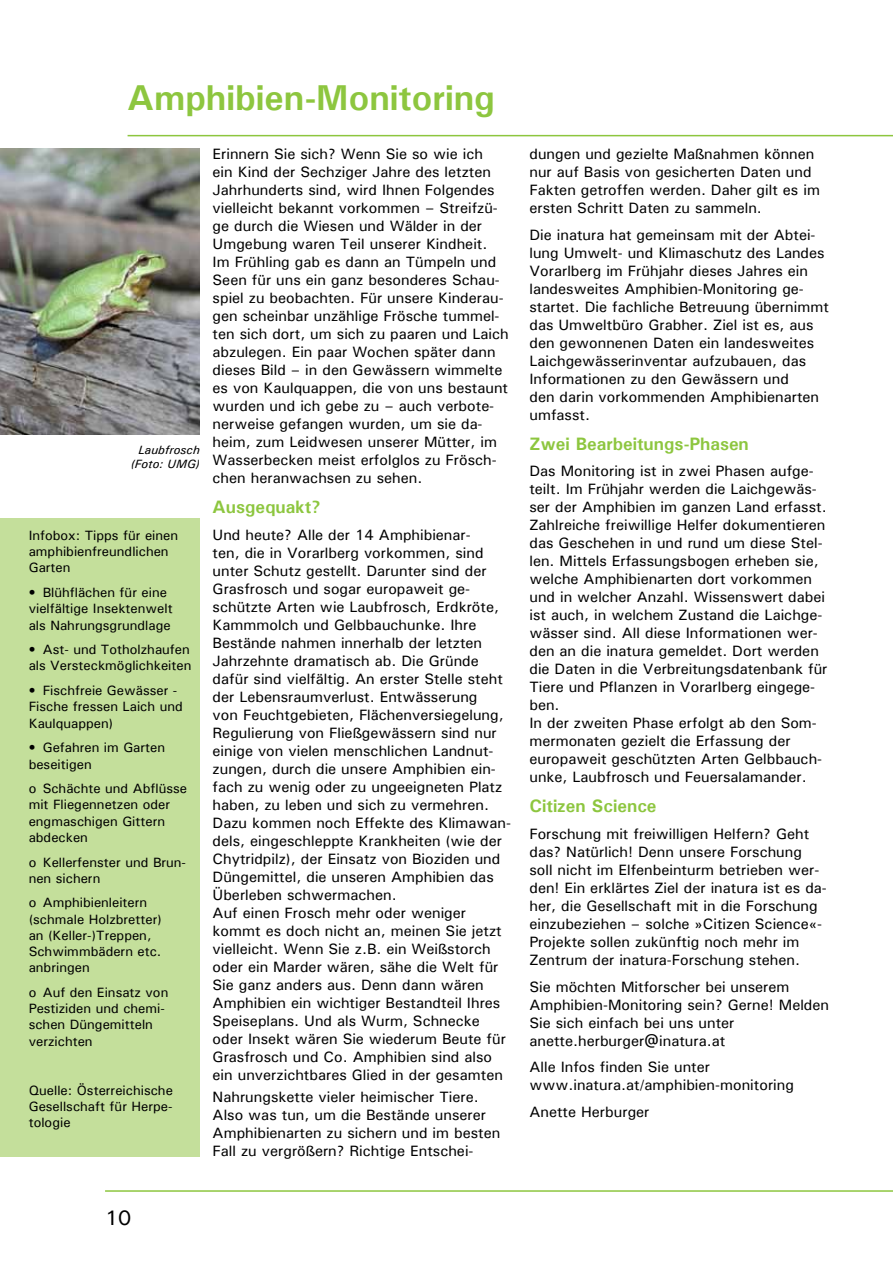
<style>
.page{position:relative;width:893px;height:1263px;background:#fff}
.page>*{position:absolute;margin:0;border:0;box-sizing:border-box;transform-origin:0 0}
.t1{font:700 36px "Univers";color:#8dc63f}
.t2{font:500 21px "Univers";color:#000}
.t3{font:700 18px "Univers";color:#8dc63f}
.t4{font:500 15px/18px "Univers";color:#000}
.t5{font:500 13.5px/16.2px "Univers";color:#000}
.t6{font:italic 500 12px/14.4px "Univers";color:#000;text-align:right}
</style>
<div class="page">
<hr style="left:128px;top:135px;width:765px;height:1px;background:#8dc63f">
<hr style="left:105px;top:1190px;width:788px;height:2px;background:#8dc63f">
<div style="left:0;top:518px;width:200px;height:639px;background:#c4df9b"></div>
<img style="left:0;top:149px;width:200px;height:286px">
<h1 class="t1" style="left:128px;top:75px;width:369px">Amphibien-Monitoring</h1>
<p class="t6" style="left:131px;top:442px;width:71px">Laubfrosch (Foto: UMG)</p>
<p class="t5" style="left:29px;top:527px;width:151px">Infobox: Tipps für einen amphibienfreundlichen<br>Garten</p>
<p class="t5" style="left:29px;top:584px;width:145px">• Blühflächen für eine vielfältige Insektenwelt als Nahrungsgrundlage</p>
<p class="t5" style="left:29px;top:641px;width:164px">• Ast- und Totholzhaufen als Versteckmöglichkeiten</p>
<p class="t5" style="left:29px;top:682px;width:156px">• Fischfreie Gewässer -<br>Fische fressen Laich und<br>Kaulquappen)</p>
<p class="t5" style="left:29px;top:739px;width:138px">• Gefahren im Garten beseitigen</p>
<p class="t5" style="left:29px;top:780px;width:160px">o Schächte und Abflüsse mit Fliegennetzen oder engmaschigen Gittern abdecken</p>
<p class="t5" style="left:29px;top:853px;width:159px">o Kellerfenster und Brun&shy;nen sichern</p>
<p class="t5" style="left:29px;top:894px;width:135px">o Amphibienleitern (schmale Holzbretter) an (Keller-)Treppen,<br>Schwimmbädern etc. anbringen</p>
<p class="t5" style="left:29px;top:984px;width:141px">o Auf den Einsatz von<br>Pestiziden und chemi&shy;schen Düngemitteln verzichten</p>
<p class="t5" style="left:29px;top:1082px;width:146px;text-align:justify">Quelle: Österreichische Gesellschaft für Herpe&shy;tologie</p>
<p class="t4" style="left:213px;top:145px;width:298px">Erinnern Sie sich? Wenn Sie so wie ich<br>ein Kind der Sechziger Jahre des letzten Jahrhunderts sind, wird Ihnen Folgendes vielleicht bekannt vorkommen – Streifzü&shy;ge durch die Wiesen und Wälder in der Umgebung waren Teil unserer Kindheit.<br>Im Frühling gab es dann an Tümpeln und Seen für uns ein ganz besonderes Schau&shy;spiel zu beobachten. Für unsere Kinderau&shy;gen scheinbar unzählige Frösche tummel&shy;ten sich dort, um sich zu paaren und Laich abzulegen. Ein paar Wochen später dann dieses Bild – in den Gewässern wimmelte es von Kaulquappen, die von uns bestaunt wurden und ich gebe zu – auch verbote&shy;nerweise gefangen wurden, um sie da&shy;heim, zum Leidwesen unserer Mütter, im Wasserbecken meist erfolglos zu Frösch&shy;chen heranwachsen zu sehen.</p>
<p class="t3" style="left:213px;top:496px;width:110px">Ausgequakt?</p>
<p class="t4" style="left:213px;top:525px;width:300px">Und heute? Alle der 14 Amphibienar-<br>ten, die in Vorarlberg vorkommen, sind unter Schutz gestellt. Darunter sind der Grasfrosch und sogar europaweit ge&shy;schützte Arten wie Laubfrosch, Erdkröte, Kammmolch und Gelbbauchunke. Ihre Bestände nahmen innerhalb der letzten Jahrzehnte dramatisch ab. Die Gründe dafür sind vielfältig. An erster Stelle steht der Lebensraumverlust. Entwässerung<br>von Feuchtgebieten, Flächenversiegelung, Regulierung von Fließgewässern sind nur einige von vielen menschlichen Landnut&shy;zungen, durch die unsere Amphibien ein&shy;fach zu wenig oder zu ungeeigneten Platz haben, zu leben und sich zu vermehren.<br>Dazu kommen noch Effekte des Klimawan&shy;dels, eingeschleppte Krankheiten (wie der Chytridpilz), der Einsatz von Bioziden und Düngemittel, die unseren Amphibien das Überleben schwermachen.<br>Auf einen Frosch mehr oder weniger kommt es doch nicht an, meinen Sie jetzt vielleicht. Wenn Sie z.B. ein Weißstorch oder ein Marder wären, sähe die Welt für Sie ganz anders aus. Denn dann wären Amphibien ein wichtiger Bestandteil Ihres Speiseplans. Und als Wurm, Schnecke oder Insekt wären Sie wiederum Beute für Grasfrosch und Co. Amphibien sind also ein unverzichtbares Glied in der gesamten</p>
<p class="t4" style="left:213px;top:1087px;width:289px">Nahrungskette vieler heimischer Tiere.<br>Also was tun, um die Bestände unserer Amphibienarten zu sichern und im besten Fall zu vergrößern? Richtige Entschei-</p>
<p class="t4" style="left:529px;top:145px;width:292px">dungen und gezielte Maßnahmen können nur auf Basis von gesicherten Daten und Fakten getroffen werden. Daher gilt es im ersten Schritt Daten zu sammeln.</p>
<p class="t4" style="left:529px;top:225px;width:301px">Die inatura hat gemeinsam mit der Abtei&shy;lung Umwelt- und Klimaschutz des Landes Vorarlberg im Frühjahr dieses Jahres ein landesweites Amphibien-Monitoring ge&shy;startet. Die fachliche Betreuung übernimmt das Umweltbüro Grabher. Ziel ist es, aus den gewonnenen Daten ein landesweites Laichgewässerinventar aufzubauen, das Informationen zu den Gewässern und<br>den darin vorkommenden Amphibienarten umfasst.</p>
<p class="t3" style="left:529px;top:432px;width:221px">Zwei Bearbeitungs-Phasen</p>
<p class="t4" style="left:529px;top:462px;width:300px">Das Monitoring ist in zwei Phasen aufge&shy;teilt. Im Frühjahr werden die Laichgewäs&shy;ser der Amphibien im ganzen Land erfasst.<br>Zahlreiche freiwillige Helfer dokumentieren das Geschehen in und rund um diese Stel&shy;len. Mittels Erfassungsbogen erheben sie, welche Amphibienarten dort vorkommen und in welcher Anzahl. Wissenswert dabei ist auch, in welchem Zustand die Laichge&shy;wässer sind. All diese Informationen wer&shy;den an die inatura gemeldet. Dort werden die Daten in die Verbreitungsdatenbank für Tiere und Pflanzen in Vorarlberg eingege&shy;ben.<br>In der zweiten Phase erfolgt ab den Som&shy;mermonaten gezielt die Erfassung der europaweit geschützten Arten Gelbbauch&shy;unke, Laubfrosch und Feuersalamander.</p>
<p class="t3" style="left:529px;top:795px;width:129px">Citizen Science</p>
<p class="t4" style="left:529px;top:824px;width:299px">Forschung mit freiwilligen Helfern? Geht das? Natürlich! Denn unsere Forschung soll nicht im Elfenbeinturm betrieben wer&shy;den! Ein erklärtes Ziel der inatura ist es da&shy;her, die Gesellschaft mit in die Forschung einzubeziehen – solche »Citizen Science«- Projekte sollen zukünftig noch mehr im Zentrum der inatura-Forschung stehen.</p>
<p class="t4" style="left:529px;top:977px;width:301px">Sie möchten Mitforscher bei unserem Amphibien-Monitoring sein? Gerne! Melden Sie sich einfach bei uns unter anette.herburger@inatura.at</p>
<p class="t4" style="left:529px;top:1057px;width:266px">Alle Infos finden Sie unter www.inatura.at/amphibien-monitoring</p>
<p class="t4" style="left:529px;top:1102px;width:122px">Anette Herburger</p>
<h2 class="t2" style="left:105px;top:1204px;width:28px">10</h2>
</div>
